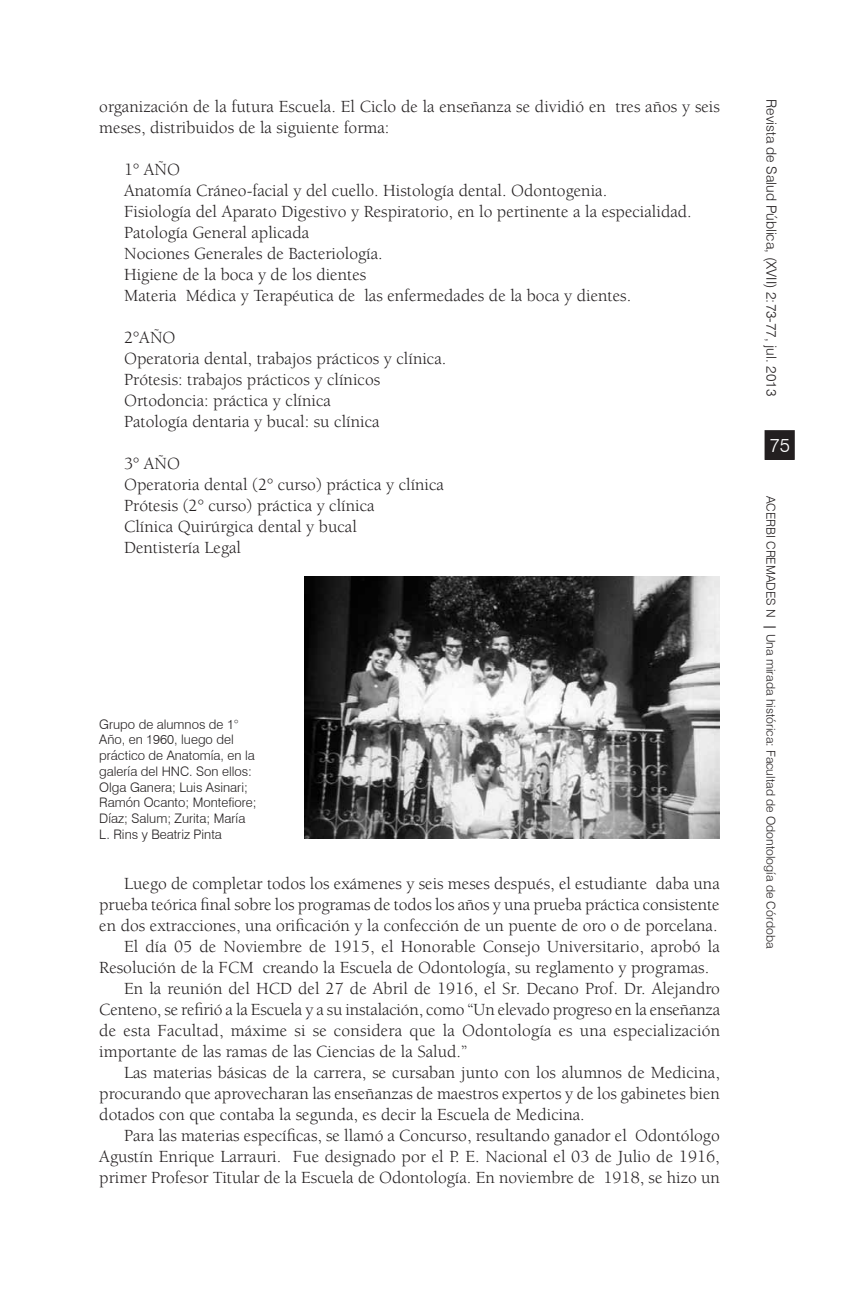
<style>
.page{position:relative;width:844px;height:1290px;background:#fff}
.page>*{position:absolute;margin:0;border:0;box-sizing:border-box;transform-origin:0 0}
.t1{font:300 19.25px "Swiss 721 BT";color:#fff}
.t2{font:17.5px/21px "Berkeley";color:#231f20}
.t3{font:300 14px "Swiss 721 BT";color:#231f20}
.t4{font:300 13.12px/15.8px "Swiss 721 BT";color:#231f20}
.t5{font:300 12.25px "Swiss 721 BT";color:#231f20}
.s1{font-weight:500}
</style>
<div class="page">
<div style="left:765px;top:431px;width:28px;height:28px;background:#231f20"></div>
<div style="left:764px;top:430px;width:30px;height:30px;border:2px solid #231f20"></div>
<img style="left:304px;top:576px;width:415px;height:263px">
<p class="t2" style="left:99px;top:97px;width:622px">organización de la futura Escuela. El Ciclo de la enseñanza se dividió en tres años y seis meses, distribuidos de la siguiente forma:</p>
<p class="t2" style="left:124px;top:160px;width:569px">1° AÑO<br>Anatomía Cráneo-facial y del cuello. Histología dental. Odontogenia.<br>Fisiología del Aparato Digestivo y Respiratorio, en lo pertinente a la especialidad.<br>Patología General aplicada<br>Nociones Generales de Bacteriología.<br>Higiene de la boca y de los dientes<br>Materia Médica y Terapéutica de las enfermedades de la boca y dientes.</p>
<p class="t2" style="left:124px;top:328px;width:324px">2°AÑO<br>Operatoria dental, trabajos prácticos y clínica.<br>Prótesis: trabajos prácticos y clínicos Ortodoncia: práctica y clínica<br>Patología dentaria y bucal: su clínica</p>
<p class="t2" style="left:124px;top:454px;width:321px">3° AÑO<br>Operatoria dental (2° curso) práctica y clínica<br>Prótesis (2° curso) práctica y clínica<br>Clínica Quirúrgica dental y bucal<br>Dentistería Legal</p>
<p class="t4" style="left:99px;top:716px;width:159px">Grupo de alumnos de 1°<br>Año, en 1960, luego del práctico de Anatomía, en la galería del HNC. Son ellos:<br>Olga Ganera; Luis Asinari;<br>Ramón Ocanto; Montefiore;<br>Díaz; Salum; Zurita; María<br>L. Rins y Beatriz Pinta</p>
<p class="t2" style="left:124px;top:874px;width:597px">Luego de completar todos los exámenes y seis meses después, el estudiante daba una</p>
<p class="t2" style="left:99px;top:895px;width:621px">prueba teórica final sobre los programas de todos los años y una prueba práctica consistente</p>
<p class="t2" style="left:99px;top:916px;width:619px">en dos extracciones, una orificación y la confección de un puente de oro o de porcelana.</p>
<p class="t2" style="left:124px;top:937px;width:597px">El día 05 de Noviembre de 1915, el Honorable Consejo Universitario, aprobó la</p>
<p class="t2" style="left:99px;top:958px;width:611px">Resolución de la FCM creando la Escuela de Odontología, su reglamento y programas.</p>
<p class="t2" style="left:124px;top:979px;width:597px">En la reunión del HCD del 27 de Abril de 1916, el Sr. Decano Prof. Dr. Alejandro</p>
<p class="t2" style="left:99px;top:1000px;width:622px">Centeno, se refirió a la Escuela y a su instalación, como “Un elevado progreso en la enseñanza</p>
<p class="t2" style="left:99px;top:1021px;width:622px">de esta Facultad, máxime si se considera que la Odontología es una especialización</p>
<p class="t2" style="left:99px;top:1042px;width:369px">importante de las ramas de las Ciencias de la Salud.”</p>
<p class="t2" style="left:124px;top:1063px;width:597px">Las materias básicas de la carrera, se cursaban junto con los alumnos de Medicina,</p>
<p class="t2" style="left:99px;top:1084px;width:622px">procurando que aprovecharan las enseñanzas de maestros expertos y de los gabinetes bien</p>
<p class="t2" style="left:99px;top:1105px;width:487px">dotados con que contaba la segunda, es decir la Escuela de Medicina.</p>
<p class="t2" style="left:124px;top:1126px;width:597px">Para las materias específicas, se llamó a Concurso, resultando ganador el Odontólogo</p>
<p class="t2" style="left:99px;top:1147px;width:622px">Agustín Enrique Larrauri. Fue designado por el P. E. Nacional el 03 de Julio de 1916,</p>
<p class="t2" style="left:99px;top:1168px;width:622px">primer Profesor Titular de la Escuela de Odontología. En noviembre de 1918, se hizo un</p>
<p class="t3" style="left:779px;top:99px;width:298px;rotate:90deg">Revista de Salud Pública, (XVII) 2:73-77, jul. 2013</p>
<p class="t1" style="left:769px;top:433px;width:22px">75</p>
<p class="t5" style="left:778px;top:496px;width:454px;rotate:90deg">ACERBI CREMADES N <span class="s1">|</span> Una mirada histórica: Facultad de Odontología de Córdoba</p>
</div>
